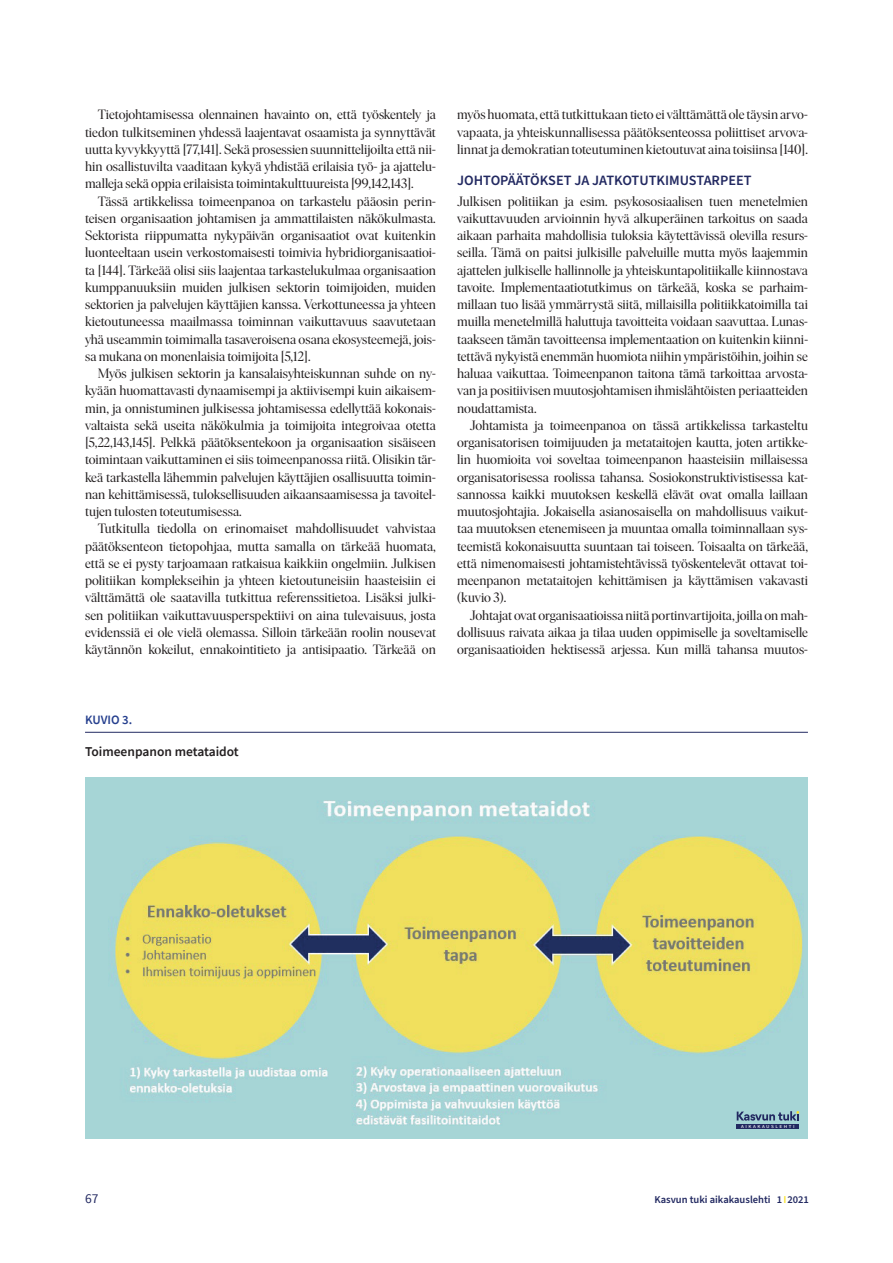
<style>
.page{position:relative;width:893px;height:1263px;background:#fff}
.page>*{position:absolute;margin:0;border:0;box-sizing:border-box;transform-origin:0 0}
.t1{font:600 14.25px "Source Sans Pro";color:#222961}
.t2{font:13.5px/17.2px "Ivar Display";letter-spacing:.005em;color:#231f20;text-align:justify}
.t3{font:600 13.5px "Source Sans Pro";color:#231f20}
.t4{font:13.5px "Source Sans Pro";color:#222961}
.t5{font:600 12.75px "Source Sans Pro";letter-spacing:-.005em;color:#253f8e}
.t6{font:600 10.5px "Source Sans Pro";color:#222961}
.t7{font:5.85px "Source Sans Pro";color:#fff}
.s1{color:#f8e12d}
</style>
<div class="page">
<img style="left:85px;top:778px;width:723px;height:360px">
<hr style="left:85px;top:732px;width:723px;height:1px;background:#222961">
<svg style="left:737px;top:1111px;width:62px;height:9px"></svg>
<div style="left:737px;top:1123px;width:62px;height:5px;background:#222961"></div>
<p class="t2" style="left:85px;top:106px;width:352px;text-indent:13px">Tietojohtamisessa olennainen havainto on, että työskentely ja tiedon tulkitseminen yhdessä laajentavat osaamista ja synnyttävät uutta kyvykkyyttä [77,141]. Sekä prosessien suunnittelijoilta että nii&shy;hin osallistuvilta vaaditaan kykyä yhdistää erilaisia työ- ja ajattelu&shy;malleja sekä oppia erilaisista toimintakulttuureista [99,142,143].</p>
<p class="t2" style="left:85px;top:193px;width:352px;text-indent:13px">Tässä artikkelissa toimeenpanoa on tarkastelu pääosin perin&shy;teisen organisaation johtamisen ja ammattilaisten näkökulmasta.<br>Sektorista riippumatta nykypäivän organisaatiot ovat kuitenkin luonteeltaan usein verkostomaisesti toimivia hybridiorganisaatioi&shy;ta [144]. Tärkeää olisi siis laajentaa tarkastelukulmaa organisaation kumppanuuksiin muiden julkisen sektorin toimijoiden, muiden sektorien ja palvelujen käyttäjien kanssa. Verkottuneessa ja yhteen kietoutuneessa maailmassa toiminnan vaikuttavuus saavutetaan yhä useammin toimimalla tasaveroisena osana ekosysteemejä, jois&shy;sa mukana on monenlaisia toimijoita [5,12].</p>
<p class="t2" style="left:85px;top:365px;width:352px;text-indent:13px">Myös julkisen sektorin ja kansalaisyhteiskunnan suhde on ny&shy;kyään huomattavasti dynaamisempi ja aktiivisempi kuin aikaisem&shy;min, ja onnistuminen julkisessa johtamisessa edellyttää kokonais&shy;valtaista sekä useita näkökulmia ja toimijoita integroivaa otetta [5,22,143,145]. Pelkkä päätöksentekoon ja organisaation sisäiseen toimintaan vaikuttaminen ei siis toimeenpanossa riitä. Olisikin tär&shy;keä tarkastella lähemmin palvelujen käyttäjien osallisuutta toimin&shy;nan kehittämisessä, tuloksellisuuden aikaansaamisessa ja tavoitel&shy;tujen tulosten toteutumisessa.</p>
<p class="t2" style="left:85px;top:520px;width:352px;text-indent:13px">Tutkitulla tiedolla on erinomaiset mahdollisuudet vahvistaa päätöksenteon tietopohjaa, mutta samalla on tärkeää huomata, että se ei pysty tarjoamaan ratkaisua kaikkiin ongelmiin. Julkisen politiikan komplekseihin ja yhteen kietoutuneisiin haasteisiin ei välttämättä ole saatavilla tutkittua referenssitietoa. Lisäksi julki&shy;sen politiikan vaikuttavuusperspektiivi on aina tulevaisuus, josta evidenssiä ei ole vielä olemassa. Silloin tärkeään roolin nousevat käytännön kokeilut, ennakointitieto ja antisipaatio. Tärkeää on</p>
<p class="t2" style="left:457px;top:106px;width:352px">myös huomata, että tutkittukaan tieto ei välttämättä ole täysin arvo&shy;vapaata, ja yhteiskunnallisessa päätöksenteossa poliittiset arvova&shy;linnat ja demokratian toteutuminen kietoutuvat aina toisiinsa [140].</p>
<p class="t1" style="left:457px;top:171px;width:296px">JOHTOPÄÄTÖKSET JA JATKOTUTKIMUSTARPEET</p>
<p class="t2" style="left:457px;top:193px;width:352px">Julkisen politiikan ja esim. psykososiaalisen tuen menetelmien vaikuttavuuden arvioinnin hyvä alkuperäinen tarkoitus on saada aikaan parhaita mahdollisia tuloksia käytettävissä olevilla resurs&shy;seilla. Tämä on paitsi julkisille palveluille mutta myös laajemmin ajattelen julkiselle hallinnolle ja yhteiskuntapolitiikalle kiinnostava tavoite. Implementaatiotutkimus on tärkeää, koska se parhaim&shy;millaan tuo lisää ymmärrystä siitä, millaisilla politiikkatoimilla tai muilla menetelmillä haluttuja tavoitteita voidaan saavuttaa. Lunas&shy;taakseen tämän tavoitteensa implementaation on kuitenkin kiinni&shy;tettävä nykyistä enemmän huomiota niihin ympäristöihin, joihin se haluaa vaikuttaa. Toimeenpanon taitona tämä tarkoittaa arvosta&shy;van ja positiivisen muutosjohtamisen ihmislähtöisten periaatteiden noudattamista.</p>
<p class="t2" style="left:457px;top:417px;width:352px;text-indent:13px">Johtamista ja toimeenpanoa on tässä artikkelissa tarkasteltu organisatorisen toimijuuden ja metataitojen kautta, joten artikke&shy;lin huomioita voi soveltaa toimeenpanon haasteisiin millaisessa organisatorisessa roolissa tahansa. Sosiokonstruktivistisessa kat&shy;sannossa kaikki muutoksen keskellä elävät ovat omalla laillaan muutosjohtajia. Jokaisella asianosaisella on mahdollisuus vaikut&shy;taa muutoksen etenemiseen ja muuntaa omalla toiminnallaan sys&shy;teemistä kokonaisuutta suuntaan tai toiseen. Toisaalta on tärkeää, että nimenomaisesti johtamistehtävissä työskentelevät ottavat toi&shy;meenpanon metataitojen kehittämisen ja käyttämisen vakavasti (kuvio 3).</p>
<p class="t2" style="left:457px;top:607px;width:352px;text-indent:13px">Johtajat ovat organisaatioissa niitä portinvartijoita, joilla on mah&shy;dollisuus raivata aikaa ja tilaa uuden oppimiselle ja soveltamiselle organisaatioiden hektisessä arjessa. Kun millä tahansa muutos-</p>
<p class="t5" style="left:85px;top:711px;width:49px">KUVIO 3.</p>
<p class="t3" style="left:85px;top:743px;width:155px">Toimeenpanon metataidot</p>
<p class="t7" style="left:741px;top:1122px;width:55px">aikakauslehti</p>
<p class="t4" style="left:85px;top:1190px;width:15px">67</p>
<p class="t6" style="left:654px;top:1193px;width:156px">Kasvun tuki aikakauslehti 1 <span class="s1">I</span> 2021</p>
</div>
